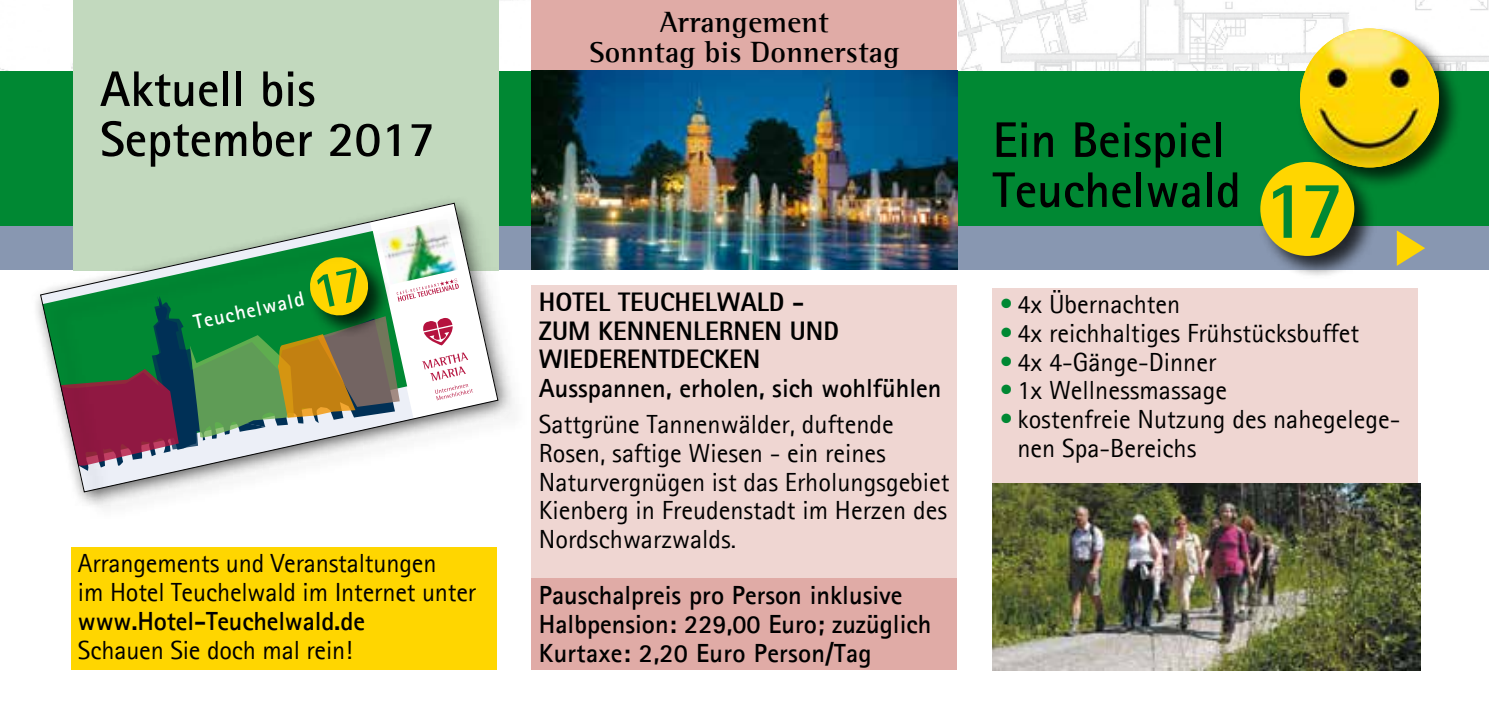
<style>
.page{position:relative;width:1489px;height:709px;background:#fff}
.page>*{position:absolute;margin:0;border:0;box-sizing:border-box;transform-origin:0 0}
.t1{font:700 50px/50px "Agfa Rotis Sans Serif";color:#000}
.t2{font:700 30px/30px "Agfa Rotis Semi Serif";letter-spacing:.01em;color:#000;text-align:center}
.t3{font:26.25px/28.8px "Agfa Rotis Sans Serif";color:#000}
.t4{font:700 26.25px/28.8px "Agfa Rotis Sans Serif";color:#000}
.t5{font:800 26.25px/28.8px "Agfa Rotis Sans Serif";color:#000}
.t6{font:700 20.75px "Agfa Rotis Sans Serif";color:#fff}
.s1{font-size:82.75px;color:#083}
.s2{color:#083}
</style>
<div class="page">
<img style="left:0;top:0;width:1488px;height:71px">
<div style="left:0;top:71px;width:1488px;height:198px;background:#083"></div>
<div style="left:0;top:227px;width:1488px;height:42px;background:#8897b1"></div>
<svg style="left:1396px;top:230px;width:28px;height:36px"></svg>
<div style="left:73px;top:0;width:425px;height:270px;background:#c2d9be"></div>
<div style="left:531px;top:285px;width:426px;height:380px;background:#efd6d2"></div>
<div style="left:71px;top:547px;width:425px;height:123px;background:#ffd600"></div>
<div style="left:531px;top:0;width:426px;height:110px;background:#e0aba6"></div>
<div style="left:992px;top:288px;width:425px;height:379px;background:#efd6d2"></div>
<img style="left:992px;top:483px;width:428px;height:187px">
<div style="left:31px;top:195px;width:484px;height:315px;background:#000;opacity:.65"></div>
<div style="left:46px;top:208px;width:482px;height:313px;background:#000;opacity:.75"></div>
<svg style="left:40px;top:202px;width:458px;height:291px"></svg>
<div style="left:1296px;top:25px;width:165px;height:165px;background:#000;opacity:.75"></div>
<img style="left:1299px;top:29px;width:139px;height:138px;border-radius:69px">
<div style="left:1256px;top:158px;width:121px;height:121px;background:#000;opacity:.75"></div>
<div style="left:1260px;top:162px;width:94px;height:94px;background:#ffd600;border-radius:50%"></div>
<div style="left:531px;top:579px;width:426px;height:91px;background:#e0aba6"></div>
<img style="left:531px;top:71px;width:426px;height:198px">
<svg style="left:60px;top:203px;width:438px;height:268px"></svg>
<h1 class="t1" style="left:100px;top:63px;width:337px">Aktuell bis<br>September 2017</h1>
<p class="t6" style="left:191px;top:310px;width:114px;rotate:-13deg">Teuchelwald</p>
<p class="t3" style="left:78px;top:548px;width:400px">Arrangements und Veranstaltungen<br>im Hotel Teuchelwald im Internet unter</p>
<p class="t4" style="left:78px;top:606px;width:288px">www.Hotel-Teuchelwald.de</p>
<p class="t3" style="left:78px;top:635px;width:276px">Schauen Sie doch mal rein!</p>
<p class="t2" style="left:589px;top:6px;width:312px">Arrangement<br>Sonntag bis Donnerstag</p>
<p class="t5" style="left:539px;top:287px;width:302px">HOTEL TEUCHELWALD -<br>ZUM KENNENLERNEN UND<br>WIEDERENTDECKEN</p>
<p class="t4" style="left:539px;top:373px;width:404px">Ausspannen, erholen, sich wohlfühlen</p>
<p class="t3" style="left:539px;top:409px;width:412px">Sattgrüne Tannenwälder, duftende Rosen, saftige Wiesen - ein reines Naturvergnügen ist das Erholungsgebiet Kienberg in Freudenstadt im Herzen des Nordschwarzwalds.</p>
<p class="t4" style="left:539px;top:580px;width:394px">Pauschalpreis pro Person inklusive<br>Halbpension: 229,00 Euro; zuzüglich<br>Kurtaxe: 2,20 Euro Person/Tag</p>
<h1 class="t1" style="left:992px;top:114px;width:353px">Ein Beispiel<br>Teuchelwald <span class="s1">17</span></h1>
<p class="t3" style="left:999px;top:289px;width:182px"><span class="s2">•</span> 4x Übernachten</p>
<p class="t3" style="left:999px;top:318px;width:361px"><span class="s2">•</span> 4x reichhaltiges Frühstücksbuffet</p>
<p class="t3" style="left:999px;top:347px;width:218px"><span class="s2">•</span> 4x 4-Gänge-Dinner</p>
<p class="t3" style="left:999px;top:376px;width:229px"><span class="s2">•</span> 1x Wellnessmassage</p>
<p class="t3" style="left:1017px;top:404px;width:384px;text-indent:-18px"><span class="s2">•</span> kostenfreie Nutzung des nahegelege&shy;nen Spa-Bereichs</p>
</div>
